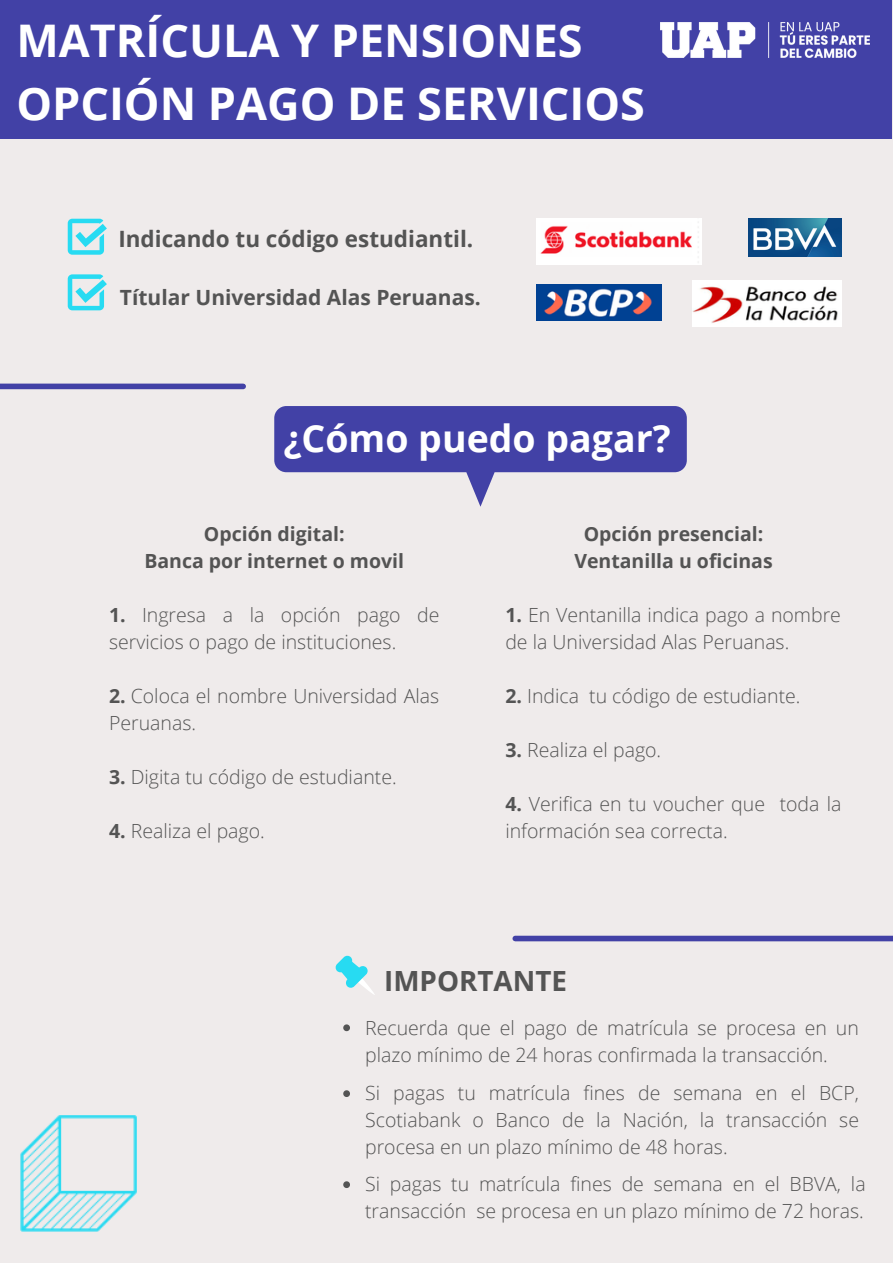
<style>
.page{position:relative;width:893px;height:1264px;background:#fff}
.page>*{position:absolute;margin:0;border:0;box-sizing:border-box;transform-origin:0 0}
.t1{font:700 45px/63px "Open Sans";color:#fff}
.t2{font:700 37.5px "Open Sans";color:#fff}
.t3{font:700 27.75px "Open Sans";color:#545454}
.t4{font:700 22.5px "Open Sans";color:#545454}
.t5{font:700 21px "Open Sans";color:#545454}
.t6{font:300 19.5px/27px "Open Sans";color:#545454}
.t7{font:700 19.5px/27px "Open Sans";color:#545454;text-align:center}
.s1{font-weight:700}
</style>
<div class="page">
<div style="left:0;top:935px;width:892px;height:327px;background:#efebeb"></div>
<img style="left:20px;top:1115px;width:116px;height:116px">
<div style="left:0;top:0;width:892px;height:962px;background:#efebeb"></div>
<div style="left:0;top:0;width:890px;height:139px;background:#4241a6"></div>
<svg style="left:335px;top:955px;width:40px;height:40px"></svg>
<div style="left:515px;top:935px;width:377px;height:6px;background:#4241a6"></div>
<div style="left:0;top:383px;width:243px;height:6px;background:#4241a6"></div>
<img style="left:536px;top:285px;width:125px;height:36px">
<img style="left:536px;top:219px;width:165px;height:46px">
<img style="left:692px;top:280px;width:149px;height:46px">
<img style="left:748px;top:219px;width:93px;height:38px">
<svg style="left:68px;top:219px;width:39px;height:36px"></svg>
<svg style="left:68px;top:274px;width:39px;height:36px"></svg>
<img style="left:660px;top:22px;width:209px;height:35px">
<svg style="left:343px;top:1024px;width:7px;height:7px"></svg>
<svg style="left:343px;top:1090px;width:7px;height:6px"></svg>
<svg style="left:343px;top:1181px;width:7px;height:6px"></svg>
<svg style="left:274px;top:406px;width:412px;height:101px"></svg>
<h1 class="t1" style="left:16px;top:8px;width:630px">MATRÍCULA Y PENSIONES<br>OPCIÓN PAGO DE SERVICIOS</h1>
<p class="t4" style="left:118px;top:223px;width:356px">Indicando tu código estudiantil.</p>
<p class="t5" style="left:120px;top:282px;width:362px">Títular Universidad Alas Peruanas.</p>
<h2 class="t2" style="left:283px;top:411px;width:388px">¿Cómo puedo pagar?</h2>
<p class="t7" style="left:144px;top:520px;width:261px">Opción digital:<br>Banca por internet o movil</p>
<p class="t6" style="left:109px;top:601px;width:332px"><span class="s1">1.</span> Ingresa a la opción pago de servicios o pago de instituciones.</p>
<p class="t6" style="left:109px;top:681px;width:331px"><span class="s1">2.</span> Coloca el nombre Universidad Alas<br>Peruanas.</p>
<p class="t6" style="left:109px;top:762px;width:289px"><span class="s1">3.</span> Digita tu código de estudiante.</p>
<p class="t6" style="left:109px;top:816px;width:157px"><span class="s1">4.</span> Realiza el pago.</p>
<p class="t7" style="left:574px;top:520px;width:200px">Opción presencial:<br>Ventanilla u oficinas</p>
<p class="t6" style="left:505px;top:601px;width:337px"><span class="s1">1.</span> En Ventanilla indica pago a nombre de la Universidad Alas Peruanas.</p>
<p class="t6" style="left:505px;top:681px;width:296px"><span class="s1">2.</span> Indica tu código de estudiante.</p>
<p class="t6" style="left:505px;top:735px;width:157px"><span class="s1">3.</span> Realiza el pago.</p>
<p class="t6" style="left:505px;top:789px;width:337px"><span class="s1">4.</span> Verifica en tu voucher que toda la información sea correcta.</p>
<h3 class="t3" style="left:384px;top:961px;width:184px">IMPORTANTE</h3>
<p class="t6" style="left:365px;top:1013px;width:495px">Recuerda que el pago de matrícula se procesa en un plazo mínimo de 24 horas confirmada la transacción.</p>
<p class="t6" style="left:365px;top:1079px;width:495px;text-align:justify">Si pagas tu matrícula fines de semana en el BCP, Scotiabank o Banco de la Nación, la transacción se procesa en un plazo mínimo de 48 horas.</p>
<p class="t6" style="left:365px;top:1170px;width:502px">Si pagas tu matrícula fines de semana en el BBVA, la transacción se procesa en un plazo mínimo de 72 horas.</p>
</div>
